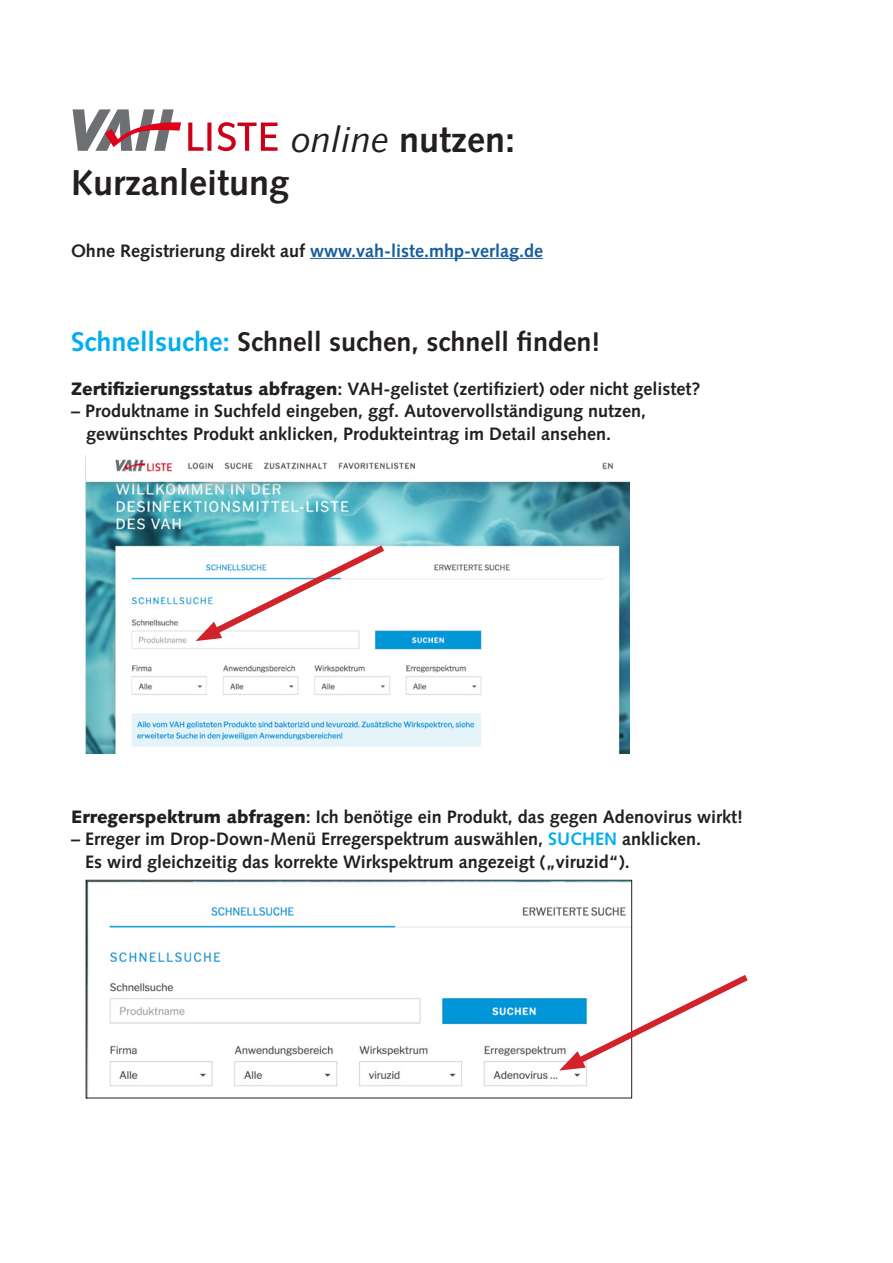
<style>
.page{position:relative;width:893px;height:1263px;background:#fff}
.page>*{position:absolute;margin:0;border:0;box-sizing:border-box;transform-origin:0 0}
.t1{font:700 36px "Syntax";color:#231f20}
.t2{font:700 27px "Syntax";color:#231f20}
.t3{font:700 18px/22.5px "Syntax";color:#231f20}
.t4{font:700 18px "Syntax";color:#175d9e}
.s1{font-weight:400;font-style:italic}
.s2{color:#231f20}
.s3{color:#00aeef}
.s4{font-weight:900}
</style>
<div class="page">
<hr style="left:310px;top:258px;width:233px;height:1px;background:#175d9e">
<img style="left:85px;top:456px;width:545px;height:297px">
<svg style="left:196px;top:540px;width:195px;height:102px"></svg>
<img style="left:88px;top:882px;width:542px;height:205px">
<div style="left:86px;top:880px;width:546px;height:218px;border:1px solid #231f20"></div>
<svg style="left:559px;top:969px;width:189px;height:103px"></svg>
<svg style="left:73px;top:109px;width:108px;height:42px"></svg>
<svg style="left:188px;top:122px;width:90px;height:29px"></svg>
<h1 class="t1" style="left:291px;top:119px;width:226px"><span class="s1">online</span> nutzen:</h1>
<h1 class="t1" style="left:71px;top:162px;width:220px">Kurzanleitung</h1>
<p class="t4" style="left:71px;top:240px;width:474px"><span class="s2">Ohne Registrierung direkt auf</span> www.vah-liste.mhp-verlag.de</p>
<h2 class="t2" style="left:71px;top:326px;width:531px"><span class="s3">Schnellsuche:</span> Schnell suchen, schnell finden!</h2>
<p class="t3" style="left:71px;top:377px;width:631px"><span class="s4">Zertifizierungsstatus abfragen</span>: VAH-gelistet (zertifiziert) oder nicht gelistet?</p>
<p class="t3" style="left:86px;top:400px;width:562px;text-indent:-15px">– Produktname in Suchfeld eingeben, ggf. Autovervollständigung nutzen, gewünschtes Produkt anklicken, Produkteintrag im Detail ansehen.</p>
<p class="t3" style="left:71px;top:805px;width:673px"><span class="s4">Erregerspektrum abfragen</span>: Ich benötige ein Produkt, das gegen Adenovirus wirkt!</p>
<p class="t3" style="left:85px;top:828px;width:618px;text-indent:-14px">– Erreger im Drop-Down-Menü Erregerspektrum auswählen, <span class="s3">SUCHEN</span> anklicken.<br>Es wird gleichzeitig das korrekte Wirkspektrum angezeigt („viruzid“).</p>
</div>
